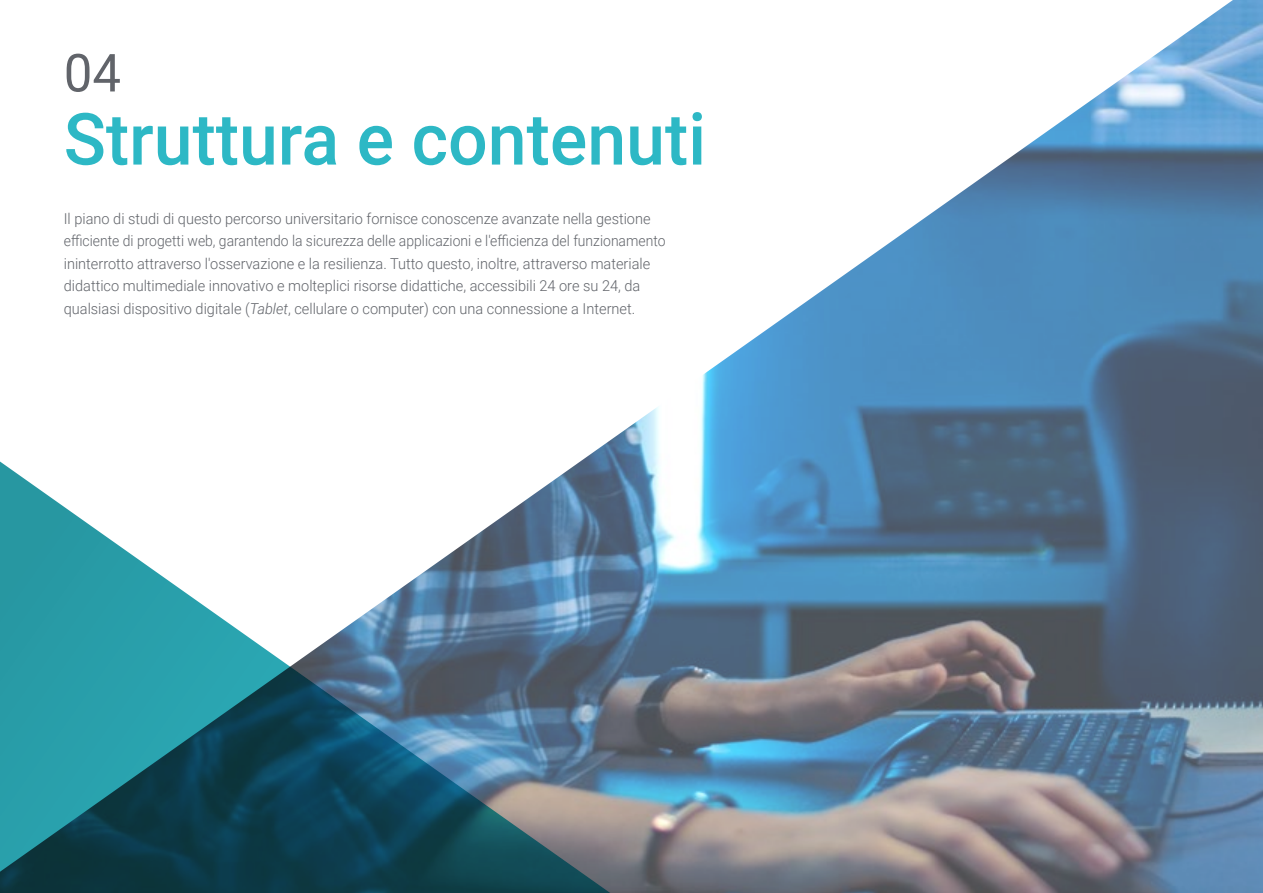
<style>
.page{position:relative;width:1263px;height:893px;background:#fff}
.page>*{position:absolute;margin:0;border:0;box-sizing:border-box;transform-origin:0 0}
.t1{font:500 72px "Roboto";color:#2db8c5}
.t2{font:52.5px "Roboto";color:#61646a}
.t3{font:300 15px/22.5px "Roboto";color:#61646a}
.s1{font-style:italic}
</style>
<div class="page">
<img style="left:602px;top:0;width:661px;height:893px">
<svg style="left:0;top:446px;width:640px;height:447px"></svg>
<h2 class="t2" style="left:64px;top:36px;width:59px">04</h2>
<h1 class="t1" style="left:64px;top:89px;width:644px">Struttura e contenuti</h1>
<p class="t3" style="left:64px;top:207px;width:603px">Il piano di studi di questo percorso universitario fornisce conoscenze avanzate nella gestione efficiente di progetti web, garantendo la sicurezza delle applicazioni e l'efficienza del funzionamento ininterrotto attraverso l'osservazione e la resilienza. Tutto questo, inoltre, attraverso materiale didattico multimediale innovativo e molteplici risorse didattiche, accessibili 24 ore su 24, da qualsiasi dispositivo digitale (<span class="s1">Tablet</span>, cellulare o computer) con una connessione a Internet.</p>
</div>
